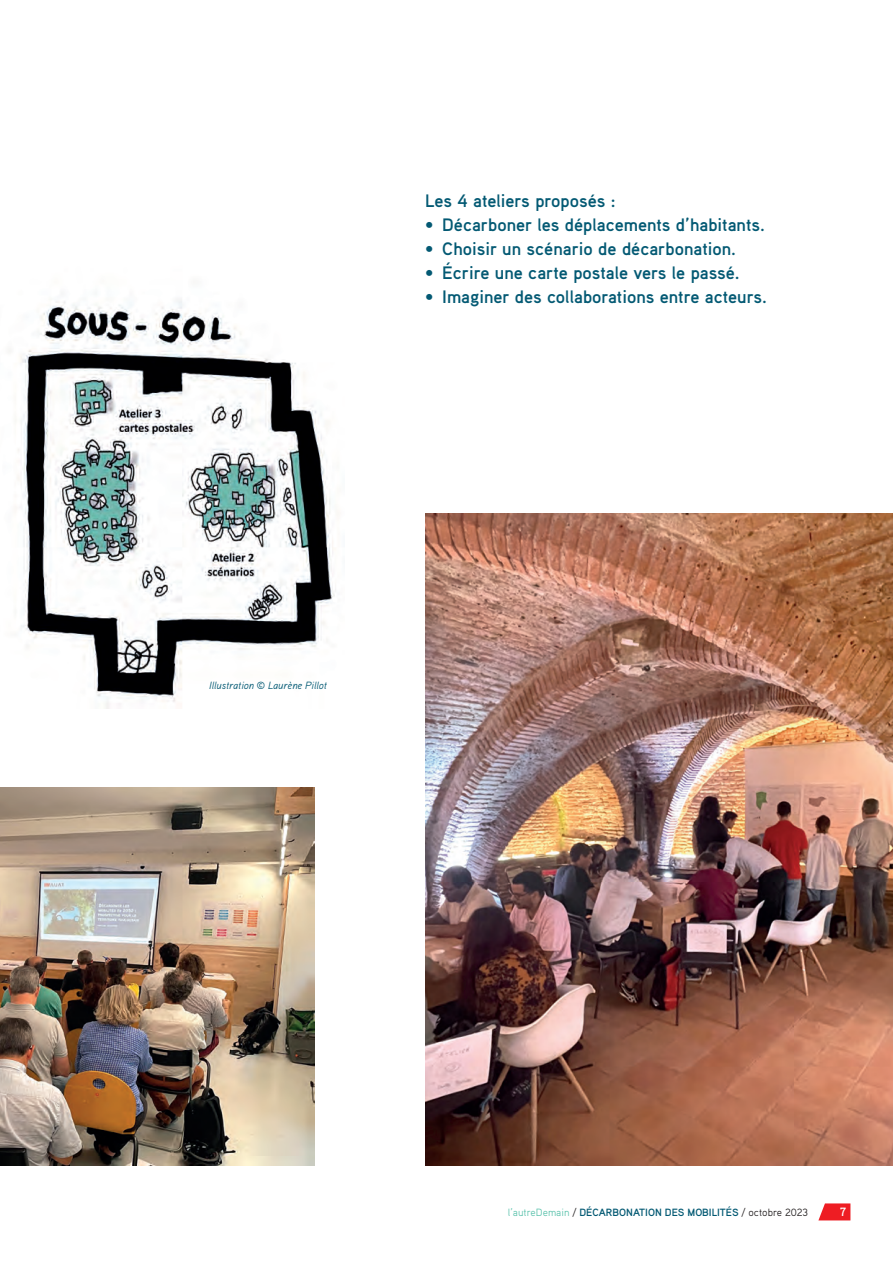
<style>
.page{position:relative;width:893px;height:1263px;background:#fff}
.page>*{position:absolute;margin:0;border:0;box-sizing:border-box;transform-origin:0 0}
.t1{font:700 18px "Aaux Pro OT";color:#035973}
.t2{font:700 12px "Aaux Pro OT";color:#fff}
.t3{font:700 10.5px "Aaux Pro OT";color:#035973}
.t4{font:italic 10.5px "Aaux Pro OT";color:#035973}
.s1{font-weight:400;color:#5dc3ad}
.s2{font-weight:400;color:#231f20}
</style>
<div class="page">
<svg style="left:818px;top:1203px;width:32px;height:17px"></svg>
<img style="left:9px;top:300px;width:327px;height:408px">
<img style="left:0;top:787px;width:315px;height:378px">
<img style="left:425px;top:513px;width:468px;height:652px">
<p class="t1" style="left:425px;top:189px;width:192px">Les 4 ateliers proposés :</p>
<p class="t1" style="left:425px;top:213px;width:341px">• Décarboner les déplacements d’habitants.</p>
<p class="t1" style="left:425px;top:237px;width:312px">• Choisir un scénario de décarbonation.</p>
<p class="t1" style="left:425px;top:261px;width:316px">• Écrire une carte postale vers le passé.</p>
<p class="t1" style="left:425px;top:285px;width:343px">• Imaginer des collaborations entre acteurs.</p>
<p class="t4" style="left:209px;top:679px;width:119px">Illustration © Laurène Pillot</p>
<p class="t3" style="left:508px;top:1205px;width:301px"><span class="s1">l’autreDemain</span> <span class="s2">/</span> DÉCARBONATION DES MOBILITÉS <span class="s2">/ octobre 2023</span></p>
<p class="t2" style="left:840px;top:1204px;width:8px">7</p>
</div>
